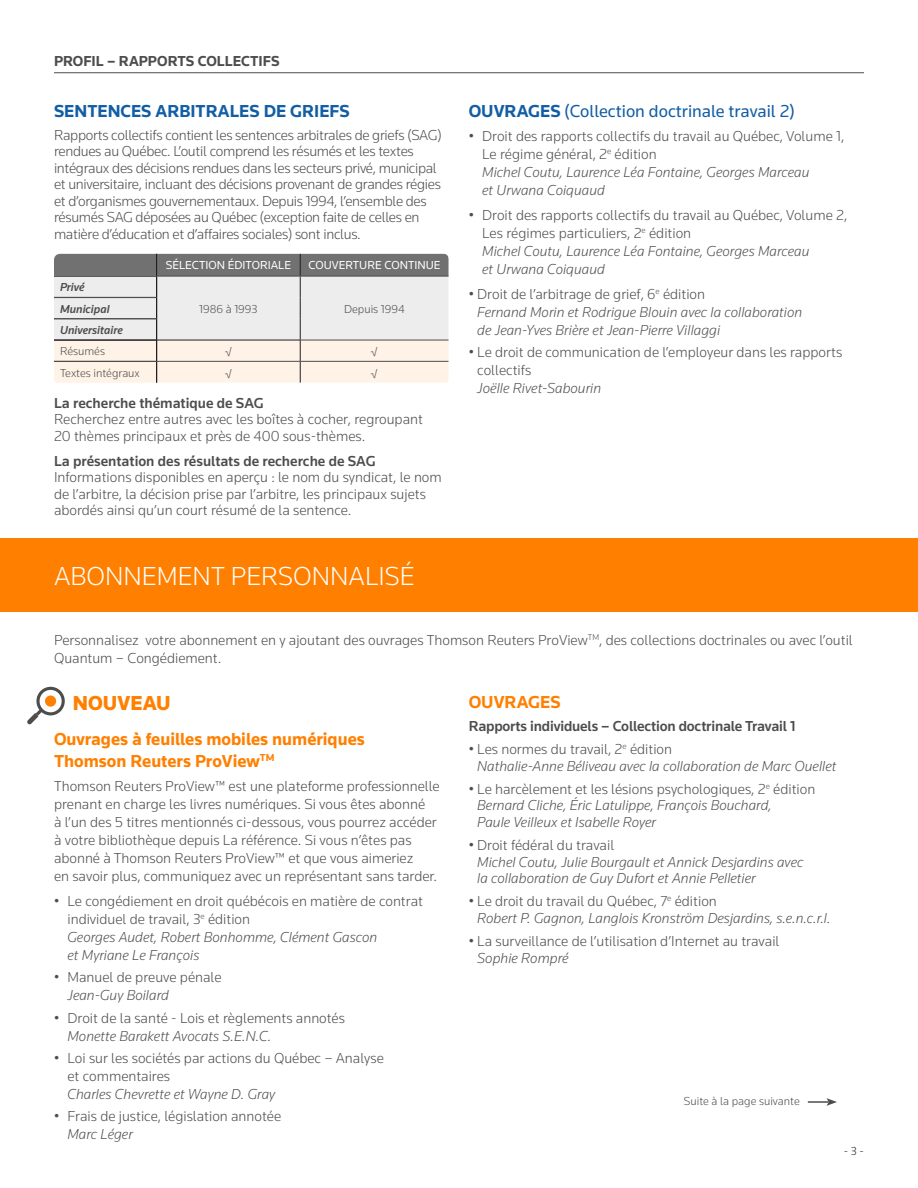
<style>
.page{position:relative;width:918px;height:1188px;background:#fff}
.page>*{position:absolute;margin:0;border:0;box-sizing:border-box;transform-origin:0 0}
.t1{font:300 27px "Knowledge";color:#fff}
.t2{font:900 21px "Knowledge";color:#ff8000}
.t3{font:700 18px/21.6px "Knowledge";color:#ff8000}
.Default{font:18px "Knowledge";color:#125ea5}
.Default-2{font:700 18px "Knowledge";color:#125ea5}
.Paragraphe_de_liste{font:300 15px/18px "Knowledge";color:#4d4d4d}
.Default-3{font:italic 300 15px/16.5px "Knowledge";color:#4d4d4d}
.Paragraphe_de_liste-2{font:300 15px/16.5px "Knowledge";letter-spacing:-.02em;color:#4d4d4d}
.Default-4{font:300 15px/18px "Knowledge";color:#4d4d4d}
.Pa5{font:500 15px "Knowledge";letter-spacing:-.005em;color:#4d4d4d}
.t4{font:700 15px "Knowledge";color:#4d4d4d}
.t5{font:300 12px "Knowledge";color:#4d4d4d}
.t6{font:12px "Knowledge";color:#fff}
.t7{font:italic 500 12px "Knowledge";color:#4d4d4d}
.t8{font:300 12px "Knowledge";color:#231f20}
.s1{font-weight:700}
.s2{font-style:italic}
.s3{font-style:normal}
</style>
<div class="page">
<div style="left:0;top:538px;width:918px;height:73px;background:#ff8000"></div>
<hr style="left:54px;top:72px;width:810px;height:1px;background:#4d4d4d">
<svg style="left:54px;top:254px;width:395px;height:129px;background:#d9d4d1"></svg>
<hr style="left:157px;top:276px;width:143px;height:1px;background:#4d4d4d">
<hr style="left:157px;top:361px;width:143px;height:1px;background:#4d4d4d">
<hr style="left:300px;top:276px;width:149px;height:1px;background:#4d4d4d">
<hr style="left:300px;top:340px;width:149px;height:1px;background:#4d4d4d">
<hr style="left:300px;top:361px;width:149px;height:1px;background:#4d4d4d">
<svg style="left:27px;top:687px;width:38px;height:38px"></svg>
<div style="left:45px;top:695px;width:11px;height:12px;background:#ff8000;border-radius:50%"></div>
<hr style="left:808px;top:1101px;width:21px;height:2px;background:#4d4d4d">
<svg style="left:826px;top:1098px;width:11px;height:8px"></svg>
<p class="t4" style="left:54px;top:51px;width:227px">PROFIL – RAPPORTS COLLECTIFS</p>
<p class="Default-2" style="left:54px;top:99px;width:297px">SENTENCES ARBITRALES DE GRIEFS</p>
<p class="Paragraphe_de_liste-2" style="left:54px;top:126px;width:389px">Rapports collectifs contient les sentences arbitrales de griefs (SAG) rendues au Québec. L’outil comprend les résumés et les textes intégraux des décisions rendues dans les secteurs privé, municipal et universitaire, incluant des décisions provenant de grandes régies et d’organismes gouvernementaux. Depuis 1994, l’ensemble des résumés SAG déposées au Québec (exception faite de celles en matière d’éducation et d’affaires sociales) sont inclus.</p>
<p class="t6" style="left:166px;top:258px;width:127px">SÉLECTION ÉDITORIALE</p>
<p class="t6" style="left:308px;top:258px;width:134px">COUVERTURE CONTINUE</p>
<p class="t7" style="left:60px;top:280px;width:26px">Privé</p>
<p class="t7" style="left:60px;top:301px;width:51px">Municipal</p>
<p class="t5" style="left:199px;top:301px;width:60px">1986 à 1993</p>
<p class="t5" style="left:344px;top:301px;width:62px">Depuis 1994</p>
<p class="t7" style="left:60px;top:323px;width:64px">Universitaire</p>
<p class="t5" style="left:60px;top:344px;width:47px">Résumés</p>
<p class="t5" style="left:225px;top:344px;width:9px">√</p>
<p class="t5" style="left:371px;top:344px;width:9px">√</p>
<p class="t5" style="left:60px;top:365px;width:81px">Textes intégraux</p>
<p class="t5" style="left:225px;top:365px;width:9px">√</p>
<p class="t5" style="left:371px;top:365px;width:9px">√</p>
<p class="Pa5" style="left:54px;top:394px;width:211px">La recherche thématique de SAG</p>
<p class="Paragraphe_de_liste" style="left:54px;top:411px;width:370px;line-height:16.5px">Recherchez entre autres avec les boîtes à cocher, regroupant<br>20 thèmes principaux et près de 400 sous-thèmes.</p>
<p class="Pa5" style="left:54px;top:451px;width:323px">La présentation des résultats de recherche de SAG</p>
<p class="Paragraphe_de_liste" style="left:54px;top:469px;width:389px;line-height:16.5px">Informations disponibles en aperçu : le nom du syndicat, le nom de l’arbitre, la décision prise par l’arbitre, les principaux sujets abordés ainsi qu’un court résumé de la sentence.</p>
<p class="t1" style="left:54px;top:560px;width:362px">ABONNEMENT PERSONNALISÉ</p>
<p class="Default" style="left:469px;top:99px;width:327px"><span class="s1">OUVRAGES</span> (Collection doctrinale travail 2)</p>
<p class="Paragraphe_de_liste" style="left:482px;top:127px;width:364px;text-indent:-14px">• Droit des rapports collectifs du travail au Québec, Volume 1, Le régime général, 2<sup>e</sup> édition<br><span class="s2">Michel Coutu, Laurence Léa Fontaine, Georges Marceau<br>et Urwana Coiquaud</span></p>
<p class="Paragraphe_de_liste" style="left:482px;top:206px;width:367px;text-indent:-14px">• Droit des rapports collectifs du travail au Québec, Volume 2, Les régimes particuliers, 2<sup>e</sup> édition<br><span class="s2">Michel Coutu, Laurence Léa Fontaine, Georges Marceau<br>et Urwana Coiquaud</span></p>
<p class="Default-3" style="left:477px;top:285px;width:327px;line-height:18px;text-indent:-9px"><span class="s3">• Droit de l’arbitrage de grief, 6</span><sup>e</sup> <span class="s3">édition<br></span>Fernand Morin et Rodrigue Blouin avec la collaboration de Jean-Yves Brière et Jean-Pierre Villaggi</p>
<p class="Default-4" style="left:477px;top:343px;width:366px;text-indent:-9px">• Le droit de communication de l’employeur dans les rapports collectifs<br><span class="s2">Joëlle Rivet-Sabourin</span></p>
<p class="Default-4" style="left:54px;top:631px;width:800px">Personnalisez votre abonnement en y ajoutant des ouvrages Thomson Reuters ProView<sup>TM</sup>, des collections doctrinales ou avec l’outil<br>Quantum – Congédiement.</p>
<p class="t2" style="left:73px;top:690px;width:99px">NOUVEAU</p>
<p class="t3" style="left:54px;top:728px;width:312px">Ouvrages à feuilles mobiles numériques<br>Thomson Reuters ProView<sup>TM</sup></p>
<p class="Paragraphe_de_liste" style="left:54px;top:777px;width:387px">Thomson Reuters ProView™ est une plateforme professionnelle prenant en charge les livres numériques. Si vous êtes abonné<br>à l’un des 5 titres mentionnés ci-dessous, vous pourrez accéder à votre bibliothèque depuis La référence. Si vous n’êtes pas abonné à Thomson Reuters ProView™ et que vous aimeriez<br>en savoir plus, communiquez avec un représentant sans tarder.</p>
<p class="Paragraphe_de_liste" style="left:68px;top:892px;width:357px;text-indent:-14px">• Le congédiement en droit québécois en matière de contrat individuel de travail, 3<sup>e</sup> édition</p>
<p class="Default-3" style="left:68px;top:928px;width:311px;line-height:18px">Georges Audet, Robert Bonhomme, Clément Gascon et Myriane Le François</p>
<p class="Paragraphe_de_liste" style="left:54px;top:968px;width:169px">• Manuel de preuve pénale</p>
<p class="Default-3" style="left:68px;top:987px;width:103px">Jean-Guy Boilard</p>
<p class="Paragraphe_de_liste" style="left:54px;top:1009px;width:293px">• Droit de la santé - Lois et règlements annotés</p>
<p class="Default-3" style="left:68px;top:1027px;width:205px">Monette Barakett Avocats S.E.N.C.</p>
<p class="Paragraphe_de_liste" style="left:68px;top:1049px;width:318px;text-indent:-14px">• Loi sur les sociétés par actions du Québec – Analyse et commentaires</p>
<p class="Default-3" style="left:68px;top:1086px;width:209px">Charles Chevrette et Wayne D. Gray</p>
<p class="Paragraphe_de_liste" style="left:54px;top:1107px;width:229px">• Frais de justice, législation annotée</p>
<p class="Default-3" style="left:68px;top:1126px;width:67px">Marc Léger</p>
<p class="t3" style="left:469px;top:691px;width:93px">OUVRAGES</p>
<p class="Pa5" style="left:469px;top:717px;width:328px">Rapports individuels – Collection doctrinale Travail 1</p>
<p class="Default-3" style="left:477px;top:741px;width:361px;text-indent:-9px"><span class="s3">• Les normes du travail, 2</span><sup>e</sup> <span class="s3">édition<br></span>Nathalie-Anne Béliveau avec la collaboration de Marc Ouellet</p>
<p class="Default-3" style="left:477px;top:780px;width:340px;text-indent:-9px"><span class="s3">• Le harcèlement et les lésions psychologiques, 2</span><sup>e</sup> <span class="s3">édition<br></span>Bernard Cliche, Éric Latulippe, François Bouchard,<br>Paule Veilleux et Isabelle Royer</p>
<p class="Default-3" style="left:477px;top:837px;width:328px;text-indent:-9px"><span class="s3">• Droit fédéral du travail<br></span>Michel Coutu, Julie Bourgault et Annick Desjardins avec la collaboration de Guy Dufort et Annie Pelletier</p>
<p class="Default-3" style="left:477px;top:893px;width:355px;text-indent:-9px"><span class="s3">• Le droit du travail du Québec, 7</span><sup>e</sup> <span class="s3">édition<br></span>Robert P. Gagnon, Langlois Kronström Desjardins, s.e.n.c.r.l.</p>
<p class="Paragraphe_de_liste" style="left:477px;top:933px;width:304px;line-height:16.5px;text-indent:-9px">• La surveillance de l’utilisation d’Internet au travail<br><span class="s2">Sophie Rompré</span></p>
<p class="t5" style="left:684px;top:1094px;width:118px">Suite à la page suivante</p>
<p class="t8" style="left:844px;top:1143px;width:22px">- 3 -</p>
</div>
